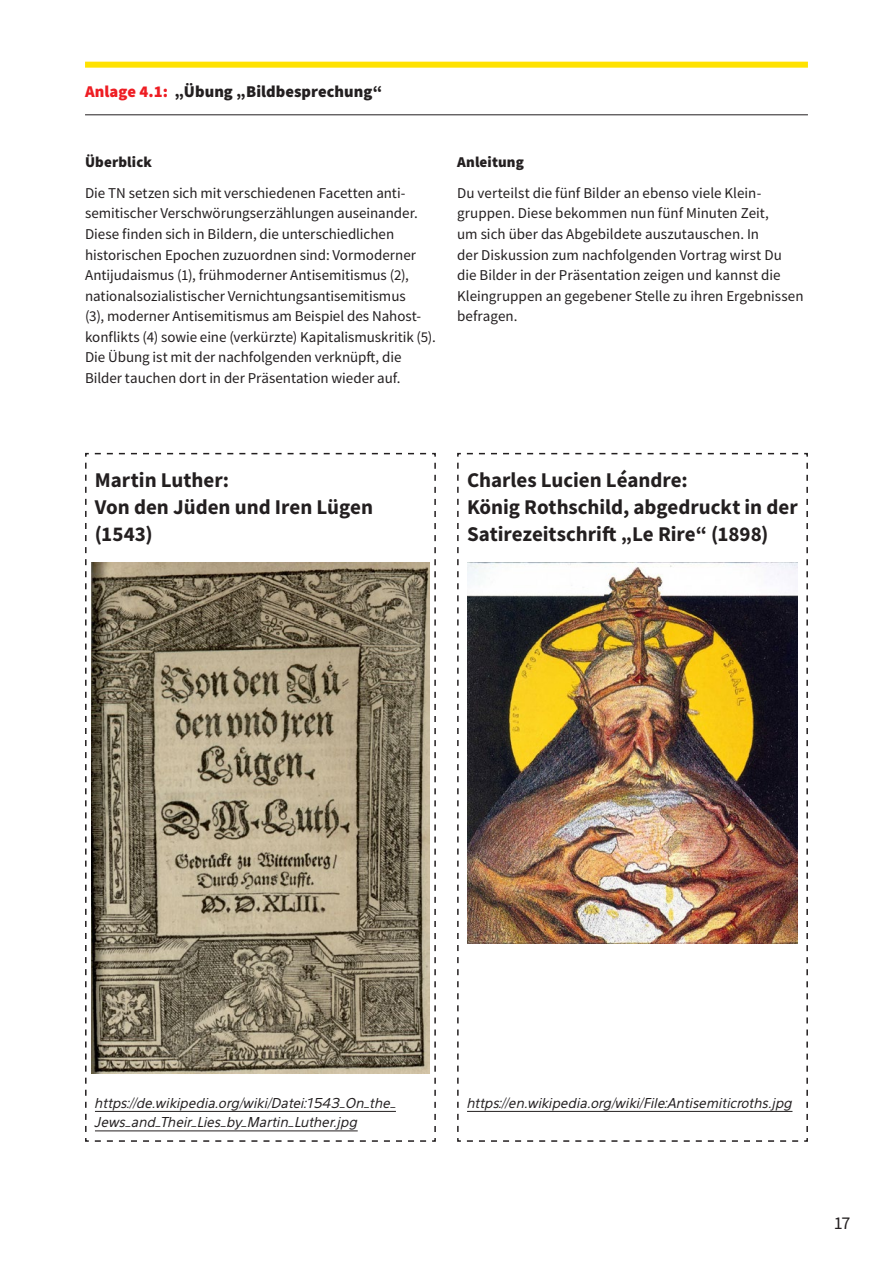
<style>
.page{position:relative;width:893px;height:1263px;background:#fff}
.page>*{position:absolute;margin:0;border:0;box-sizing:border-box;transform-origin:0 0}
.t1{font:700 21px/27px "Source Sans Pro";color:#231f20}
.t2{font:18px "Source Sans Pro";color:#231f20}
.t3{font:900 16.5px "Source Sans Pro";letter-spacing:.005em;color:#231f20}
.t4{font:15px/20.5px "Source Sans Pro";color:#231f20}
.t5{font:900 15px "Source Sans Pro";letter-spacing:.01em;color:#231f20}
.t6{font:italic 13.5px/19.5px "Eau Sans Book Lining";color:#231f20}
.s1{color:#ee1d23}
</style>
<div class="page">
<div style="left:85px;top:62px;width:723px;height:6px;background:#ffe201"></div>
<hr style="left:85px;top:114px;width:723px;height:1px;background:#231f20">
<svg style="left:85px;top:452px;width:351px;height:690px"></svg>
<img style="left:457px;top:452px;width:351px;height:690px">
<hr style="left:95px;top:1111px;width:301px;height:1px;background:#231f20">
<hr style="left:95px;top:1131px;width:263px;height:1px;background:#231f20">
<p class="t3" style="left:85px;top:81px;width:299px"><span class="s1">Anlage 4.1:</span> „Übung „Bildbesprechung“</p>
<p class="t5" style="left:85px;top:152px;width:68px">Überblick</p>
<p class="t4" style="left:85px;top:183px;width:352px">Die TN setzen sich mit verschiedenen Facetten anti&shy;semitischer Verschwörungserzählungen auseinander.<br>Diese finden sich in Bildern, die unterschiedlichen historischen Epochen zuzuordnen sind: Vormoderner Antijudaismus (1), frühmoderner Antisemitismus (2), nationalsozialistischer Vernichtungsantisemitismus<br>(3), moderner Antisemitismus am Beispiel des Nahost&shy;konflikts (4) sowie eine (verkürzte) Kapitalismuskritik (5).<br>Die Übung ist mit der nachfolgenden verknüpft, die Bilder tauchen dort in der Präsentation wieder auf.</p>
<p class="t5" style="left:457px;top:152px;width:68px">Anleitung</p>
<p class="t4" style="left:457px;top:183px;width:348px">Du verteilst die fünf Bilder an ebenso viele Klein&shy;gruppen. Diese bekommen nun fünf Minuten Zeit,<br>um sich über das Abgebildete auszutauschen. In<br>der Diskussion zum nachfolgenden Vortrag wirst Du die Bilder in der Präsentation zeigen und kannst die Kleingruppen an gegebener Stelle zu ihren Ergebnissen befragen.</p>
<h1 class="t1" style="left:95px;top:466px;width:280px">Martin Luther:<br>Von den Jüden und Iren Lügen (1543)</h1>
<h1 class="t1" style="left:467px;top:466px;width:332px">Charles Lucien Léandre:<br>König Rothschild, abgedruckt in der<br>Satirezeitschrift „Le Rire“ (1898)</h1>
<p class="t6" style="left:95px;top:1093px;width:302px">https://de.wikipedia.org/wiki/Datei:1543_On_the_<br>Jews_and_Their_Lies_by_Martin_Luther.jpg</p>
<p class="t6" style="left:467px;top:1093px;width:327px">https://en.wikipedia.org/wiki/File:Antisemiticroths.jpg</p>
<p class="t2" style="left:834px;top:1211px;width:18px">17</p>
</div>
